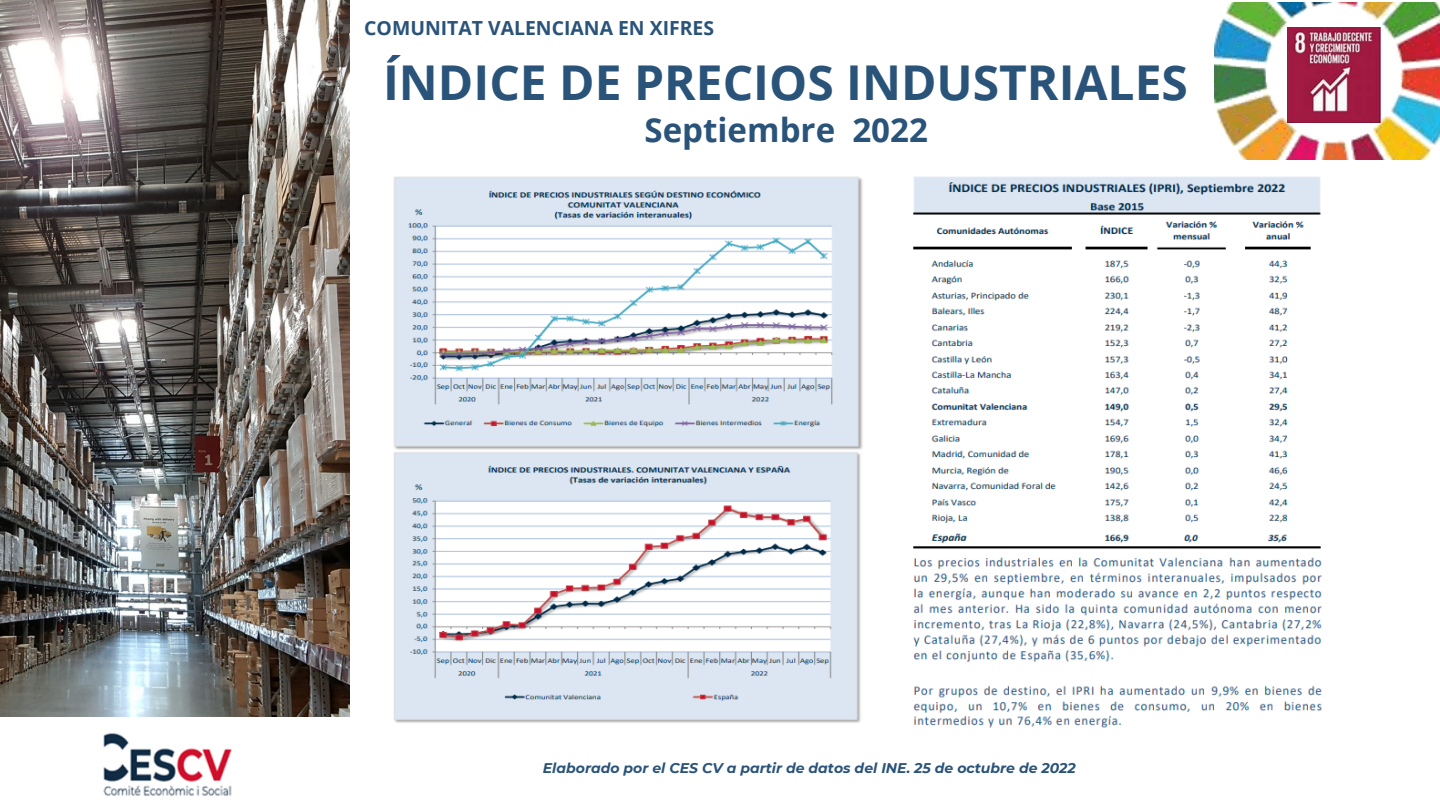
<style>
.page{position:relative;width:1440px;height:810px;background:#fff}
.page>*{position:absolute;margin:0;border:0;box-sizing:border-box;transform-origin:0 0}
.t1{font:700 48px "Open Sans";color:#2a5379}
.t2{font:700 33.1px "Open Sans";color:#2a5379}
.t3{font:700 19.4px "Open Sans";color:#2a5379}
.t4{font:italic 700 14px "Montserrat";color:#2a5379}
</style>
<div class="page">
<img style="left:1214px;top:2px;width:226px;height:158px">
<img style="left:1287px;top:27px;width:93px;height:96px">
<img style="left:103px;top:733px;width:129px;height:63px">
<img style="left:0;top:0;width:350px;height:716px">
<img style="left:394px;top:176px;width:928px;height:552px">
<h3 class="t3" style="left:364px;top:14px;width:351px">COMUNITAT VALENCIANA EN XIFRES</h3>
<h1 class="t1" style="left:383px;top:48px;width:806px">ÍNDICE DE PRECIOS INDUSTRIALES</h1>
<h2 class="t2" style="left:644px;top:106px;width:285px">Septiembre 2022</h2>
<p class="t4" style="left:543px;top:759px;width:534px">Elaborado por el CES CV a partir de datos del INE. 25 de octubre de 2022</p>
</div>
